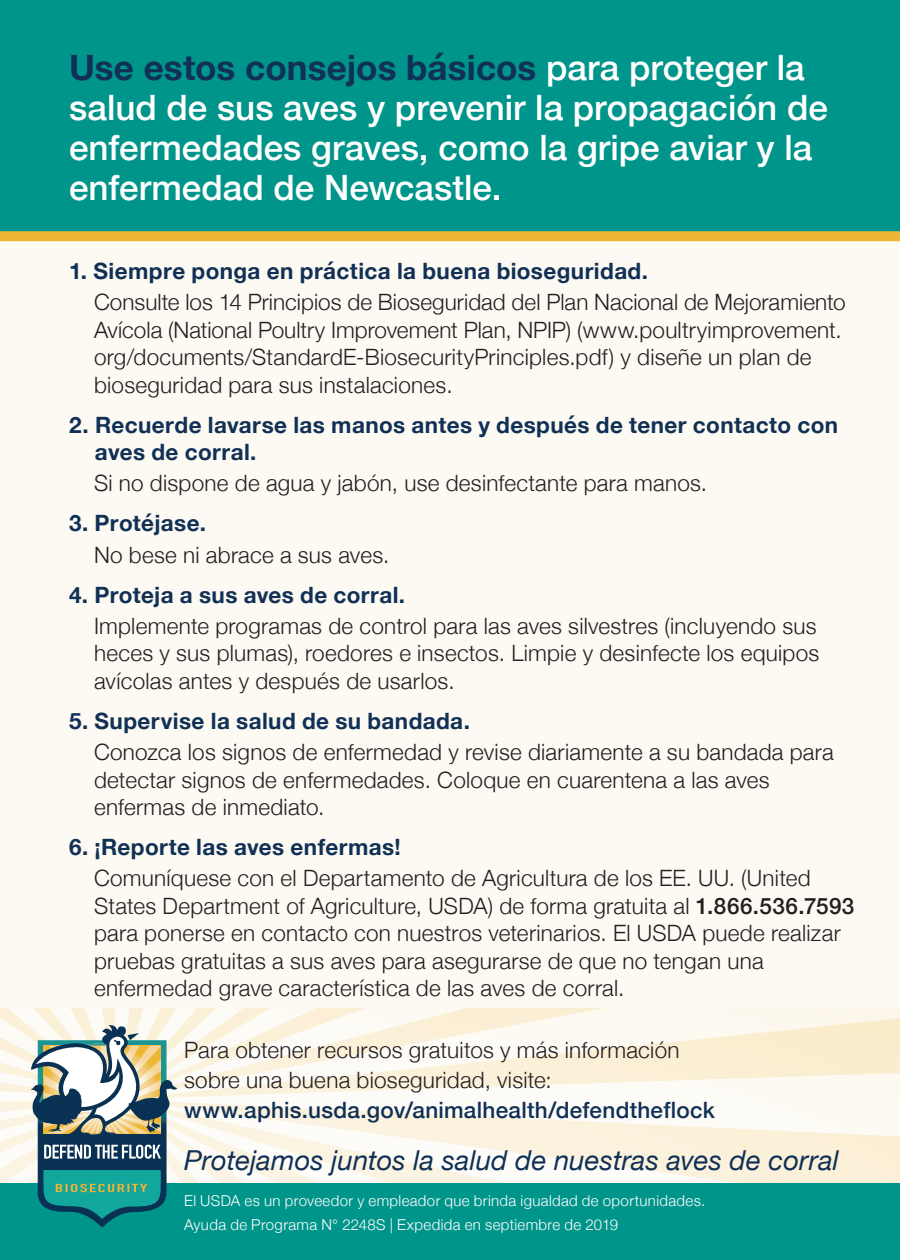
<style>
.page{position:relative;width:900px;height:1260px;background:#fff}
.page>*{position:absolute;margin:0;border:0;box-sizing:border-box;transform-origin:0 0}
.Body_copy{font:500 35px/40px "Helvetica Neue";color:#fff}
.sm_Body{font:italic 27.5px "Helvetica Neue";letter-spacing:.005em;color:#113056}
.sm_Body-2{font:300 22.5px/27.5px "Helvetica Neue";letter-spacing:.01em;color:#231f20}
.Bold_sm_BODY{font:700 22.5px/27.5px "Helvetica Neue";letter-spacing:.02em;color:#113056}
.sm_Body-3{font:300 15px "Helvetica Neue";letter-spacing:.025em;color:#fff}
.s1{font-weight:700;color:#113056}
.s2{font-weight:500}
.s3{font-weight:500;color:#113056}
</style>
<div class="page">
<div style="left:0;top:0;width:900px;height:232px;background:#00958a"></div>
<div style="left:0;top:240px;width:900px;height:952px;background:#fdfaf3"></div>
<svg style="left:0;top:1008px;width:900px;height:176px"></svg>
<div style="left:0;top:1184px;width:900px;height:76px;background:#00958a"></div>
<svg style="left:31px;top:1025px;width:146px;height:203px"></svg>
<div style="left:0;top:231px;width:900px;height:10px;background:#eeb635"></div>
<p class="Body_copy" style="left:69px;top:45px;width:760px"><span class="s1">Use estos consejos básicos</span> para proteger la salud de sus aves y prevenir la propagación de enfermedades graves, como la gripe aviar y la enfermedad de Newcastle.</p>
<p class="Bold_sm_BODY" style="left:69px;top:258px;width:580px">1. Siempre ponga en práctica la buena bioseguridad.</p>
<p class="sm_Body-2" style="left:94px;top:287px;width:753px">Consulte los 14 Principios de Bioseguridad del Plan Nacional de Mejoramiento Avícola (National Poultry Improvement Plan, NPIP) (www.poultryimprovement. org/documents/StandardE-BiosecurityPrinciples.pdf) y diseñe un plan de bioseguridad para sus instalaciones.</p>
<p class="Bold_sm_BODY" style="left:95px;top:411px;width:745px;text-indent:-26px">2. Recuerde lavarse las manos antes y después de tener contacto con aves de corral.</p>
<p class="sm_Body-2" style="left:94px;top:468px;width:615px">Si no dispone de agua y jabón, use desinfectante para manos.</p>
<p class="Bold_sm_BODY" style="left:69px;top:510px;width:139px">3. Protéjase.</p>
<p class="sm_Body-2" style="left:94px;top:539px;width:297px">No bese ni abrace a sus aves.</p>
<p class="Bold_sm_BODY" style="left:69px;top:581px;width:338px">4. Proteja a sus aves de corral.</p>
<p class="sm_Body-2" style="left:94px;top:611px;width:727px;text-align:justify">Implemente programas de control para las aves silvestres (incluyendo sus heces y sus plumas), roedores e insectos. Limpie y desinfecte los equipos avícolas antes y después de usarlos.</p>
<p class="Bold_sm_BODY" style="left:69px;top:708px;width:402px">5. Supervise la salud de su bandada.</p>
<p class="sm_Body-2" style="left:94px;top:737px;width:741px">Conozca los signos de enfermedad y revise diariamente a su bandada para detectar signos de enfermedades. Coloque en cuarentena a las aves enfermas de inmediato.</p>
<p class="Bold_sm_BODY" style="left:69px;top:834px;width:333px">6. ¡Reporte las aves enfermas!</p>
<p class="sm_Body-2" style="left:94px;top:863px;width:762px">Comuníquese con el Departamento de Agricultura de los EE. UU. (United States Department of Agriculture, USDA) de forma gratuita al <span class="s2">1.866.536.7593 </span>para ponerse en contacto con nuestros veterinarios. El USDA puede realizar pruebas gratuitas a sus aves para asegurarse de que no tengan una enfermedad grave característica de las aves de corral.</p>
<p class="sm_Body-2" style="left:184px;top:1033px;width:532px;line-height:30px">Para obtener recursos gratuitos y más información sobre una buena bioseguridad, visite: <span class="s3">www.aphis.usda.gov/animalhealth/defendtheflock</span></p>
<p class="sm_Body" style="left:184px;top:1141px;width:656px">Protejamos juntos la salud de nuestras aves de corral</p>
<p class="sm_Body-3" style="left:184px;top:1189px;width:523px">El USDA es un proveedor y empleador que brinda igualdad de oportunidades.</p>
<p class="sm_Body-3" style="left:184px;top:1212px;width:436px">Ayuda de Programa N° 2248S | Expedida en septiembre de 2019</p>
</div>
